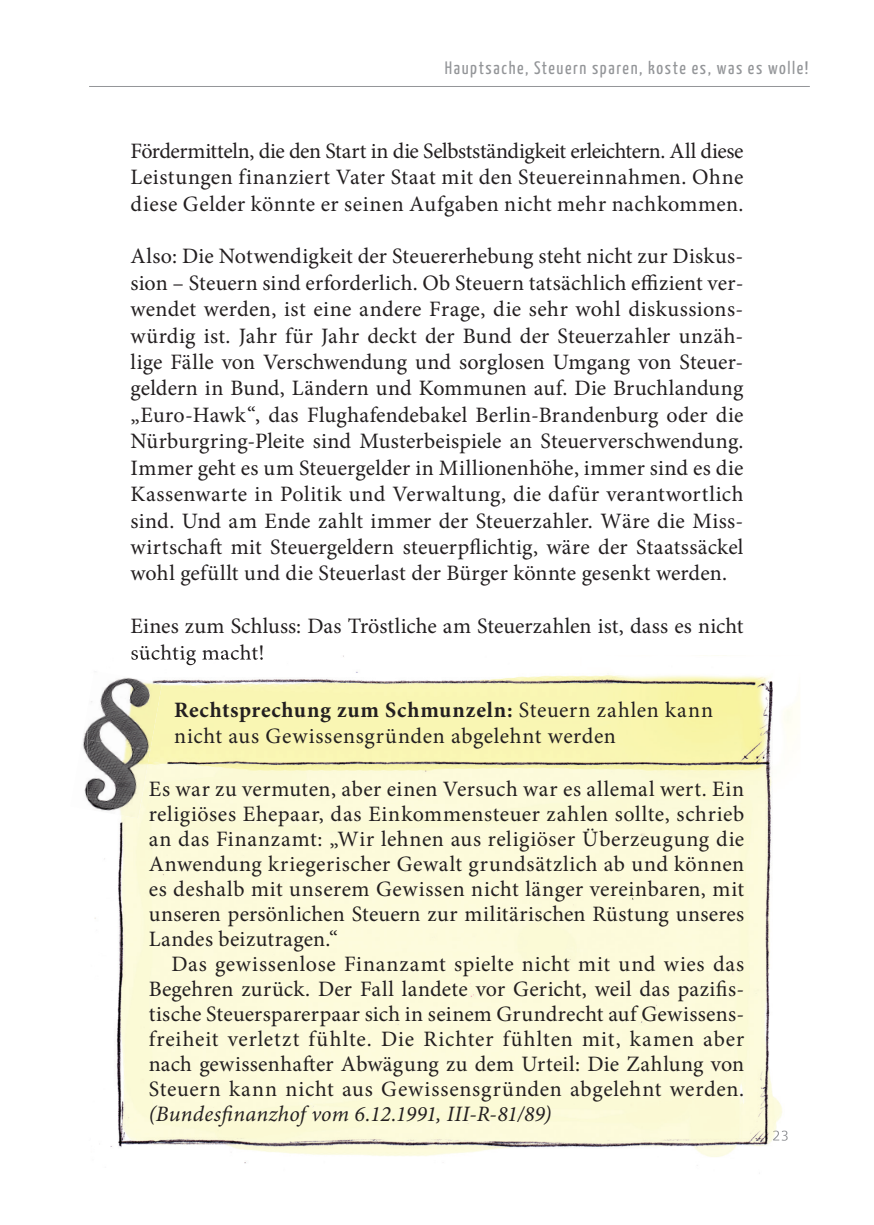
<style>
.page{position:relative;width:874px;height:1225px;background:#fff}
.page>*{position:absolute;margin:0;border:0;box-sizing:border-box;transform-origin:0 0}
.t1{font:22px/26.4px "Minion Pro";letter-spacing:.02em;color:#231f20;text-align:justify}
.t2{font:italic 22px "Minion Pro";letter-spacing:.01em;color:#231f20}
.t3{font:18px "Yanone Kaffeesatz";letter-spacing:.09em;color:#939598}
.s1{font-weight:700}
</style>
<div class="page">
<img style="left:94px;top:655px;width:699px;height:511px">
<img style="left:772px;top:1130px;width:15px;height:10px">
<img style="left:131px;top:655px;width:131px;height:10px">
<img style="left:82px;top:728px;width:6px;height:73px">
<img style="left:88px;top:671px;width:74px;height:79px">
<img style="left:88px;top:739px;width:62px;height:79px">
<hr style="left:89px;top:86px;width:720px;height:1px;background:#939598">
<p class="t3" style="left:444px;top:57px;width:365px">Hauptsache, Steuern sparen, koste es, was es wolle!</p>
<p class="t1" style="left:130px;top:138px;width:614px">Fördermitteln, die den Start in die Selbstständigkeit erleichtern. All diese Leistungen finanziert Vater Staat mit den Steuereinnahmen. Ohne diese Gelder könnte er seinen Aufgaben nicht mehr nachkommen.</p>
<p class="t1" style="left:130px;top:243px;width:614px">Also: Die Notwendigkeit der Steuererhebung steht nicht zur Diskus&shy;sion – Steuern sind erforderlich. Ob Steuern tatsächlich effizient ver&shy;wendet werden, ist eine andere Frage, die sehr wohl diskussions&shy;würdig ist. Jahr für Jahr deckt der Bund der Steuerzahler unzäh&shy;lige Fälle von Verschwendung und sorglosen Umgang von Steuer&shy;geldern in Bund, Ländern und Kommunen auf. Die Bruchlandung „Euro-Hawk“, das Flughafendebakel Berlin-Brandenburg oder die Nürburgring-Pleite sind Musterbeispiele an Steuerverschwendung.<br>Immer geht es um Steuergelder in Millionenhöhe, immer sind es die Kassenwarte in Politik und Verwaltung, die dafür verantwortlich sind. Und am Ende zahlt immer der Steuerzahler. Wäre die Miss&shy;wirtschaft mit Steuergeldern steuerpflichtig, wäre der Staatssäckel wohl gefüllt und die Steuerlast der Bürger könnte gesenkt werden.</p>
<p class="t1" style="left:130px;top:613px;width:614px">Eines zum Schluss: Das Tröstliche am Steuerzahlen ist, dass es nicht süchtig macht!</p>
<p class="t1" style="left:174px;top:697px;width:540px"><span class="s1">Rechtsprechung zum Schmunzeln:</span> Steuern zahlen kann nicht aus Gewissensgründen abgelehnt werden</p>
<p class="t1" style="left:149px;top:777px;width:597px;line-height:25px">Es war zu vermuten, aber einen Versuch war es allemal wert. Ein religiöses Ehepaar, das Einkommensteuer zahlen sollte, schrieb an das Finanzamt: „Wir lehnen aus religiöser Überzeugung die Anwendung kriegerischer Gewalt grundsätzlich ab und können es deshalb mit unserem Gewissen nicht länger vereinbaren, mit unseren persönlichen Steuern zur militärischen Rüstung unseres Landes beizutragen.“</p>
<p class="t1" style="left:149px;top:952px;width:597px;line-height:25px;text-indent:23px">Das gewissenlose Finanzamt spielte nicht mit und wies das Begehren zurück. Der Fall landete vor Gericht, weil das pazifis&shy;tische Steuersparerpaar sich in seinem Grundrecht auf Gewissens&shy;freiheit verletzt fühlte. Die Richter fühlten mit, kamen aber nach gewissenhafter Abwägung zu dem Urteil: Die Zahlung von Steuern kann nicht aus Gewissensgründen abgelehnt werden.</p>
<p class="t2" style="left:149px;top:1099px;width:404px">(Bundesfinanzhof vom 6.12.1991, III-R-81/89)</p>
</div>
